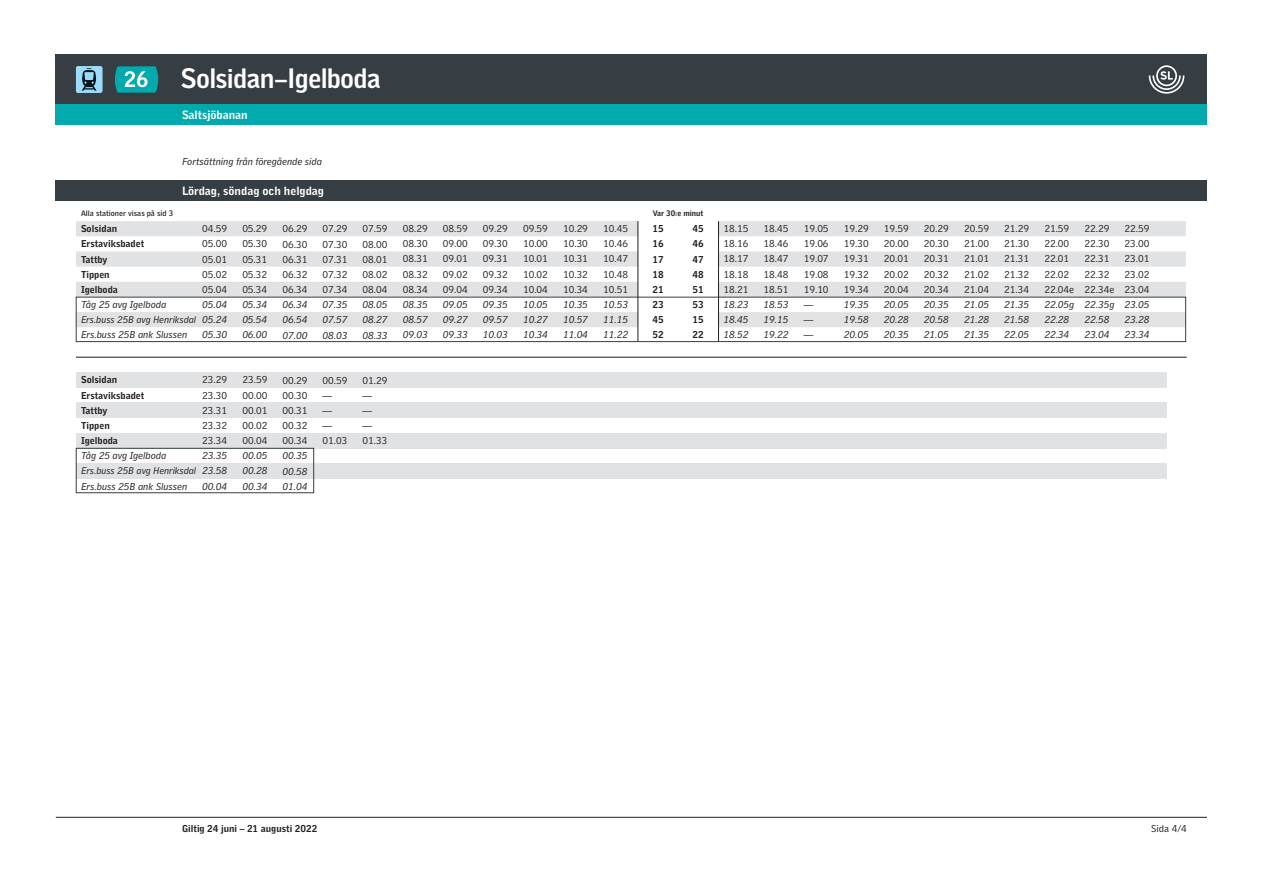
<style>
.page{position:relative;width:1263px;height:893px;background:#fff}
.page>*{position:absolute;margin:0;border:0;box-sizing:border-box;transform-origin:0 0}
.t1{font:700 26.7px "SL Gothic Display";letter-spacing:-.005em;color:#fff}
.t2{font:700 12.15px "SL Gothic Timetable 2";color:#fff}
.t3{font:10.05px/15.1px "SL Gothic Timetable 2";color:#231f20;text-align:justify}
.t4{font:italic 10.05px/15.1px "SL Gothic Timetable 2";color:#231f20;text-align:justify}
.t5{font:700 10.05px/15.1px "SL Gothic Timetable 2";color:#231f20;text-align:justify}
.t6{font:italic 9.9px "SL Gothic Timetable 2";color:#231f20}
.t7{font:500 8.1px "SL Gothic Timetable 2";color:#231f20}
.t8{font:700 8.1px "SL Gothic Timetable 2";color:#231f20}
</style>
<div class="page">
<hr style="left:56px;top:817px;width:1151px;height:1px;background:#231f20">
<div style="left:56px;top:54px;width:1151px;height:51px;background:#363e43"></div>
<div style="left:56px;top:105px;width:1151px;height:20px;background:#00aaad"></div>
<svg style="left:1149px;top:65px;width:35px;height:29px"></svg>
<div style="left:76px;top:66px;width:26px;height:27px;background:#9cdcf8;border-radius:2px"></div>
<svg style="left:81px;top:68px;width:16px;height:23px"></svg>
<div style="left:56px;top:181px;width:1151px;height:20px;background:#363e43"></div>
<svg style="left:115px;top:66px;width:43px;height:27px"></svg>
<hr style="left:76px;top:357px;width:1111px;height:1px;background:#231f20">
<svg style="left:78px;top:312px;width:1106px;height:15px;background:#e3e4e6"></svg>
<svg style="left:76px;top:221px;width:1110px;height:15px;background:#e3e4e6"></svg>
<svg style="left:76px;top:251px;width:1110px;height:15px;background:#e4e4e6"></svg>
<svg style="left:76px;top:282px;width:1110px;height:15px;background:#dfe0e2"></svg>
<div style="left:76px;top:297px;width:1110px;height:45px;border:1px solid #363e43"></div>
<div style="left:76px;top:463px;width:1091px;height:15px;background:#e1e2e4"></div>
<div style="left:76px;top:372px;width:1091px;height:15px;background:#e1e2e4"></div>
<div style="left:76px;top:402px;width:1091px;height:16px;background:#e1e2e4"></div>
<div style="left:76px;top:433px;width:1091px;height:15px;background:#e1e2e4"></div>
<div style="left:76px;top:448px;width:238px;height:45px;border:1px solid #363e43"></div>
<hr style="left:638px;top:221px;width:1px;height:120px;background:#231f20">
<hr style="left:718px;top:221px;width:1px;height:120px;background:#231f20">
<h1 class="t1" style="left:181px;top:67px;width:201px">Solsidan–Igelboda</h1>
<p class="t2" style="left:182px;top:111px;width:52px">Trafikslag</p>
<p class="t2" style="left:168px;top:111px;width:81px">BussSaltsjöbanan</p>
<p class="t4" style="left:182px;top:155px;width:141px">Fortsättning från föregående sida</p>
<p class="t2" style="left:182px;top:187px;width:144px">Lördag, söndag och helgdag</p>
<p class="t7" style="left:81px;top:208px;width:94px">Alla stationer visas på sid 3</p>
<p class="t3" style="left:202px;top:222px;width:26px">04.59<br>05.00<br>05.01<br>05.02<br>05.04</p>
<p class="t5" style="left:81px;top:222px;width:65px;text-align:left">Solsidan<br>Erstaviksbadet<br>Tattby<br>Tippen<br>Igelboda</p>
<p class="t4" style="left:81px;top:298px;width:87px">Tåg 25 avg Igelboda</p>
<p class="t6" style="left:81px;top:316px;width:117px">Ers.buss 25B avg Henriksdal</p>
<p class="t4" style="left:81px;top:328px;width:108px">Ers.buss 25B ank Slussen</p>
<p class="t4" style="left:202px;top:298px;width:26px">05.04<br>05.24<br>05.30</p>
<p class="t3" style="left:202px;top:373px;width:26px">23.29<br>23.30<br>23.31<br>23.32<br>23.34</p>
<p class="t5" style="left:81px;top:373px;width:65px;text-align:left">Solsidan<br>Erstaviksbadet<br>Tattby<br>Tippen<br>Igelboda</p>
<p class="t4" style="left:81px;top:449px;width:87px">Tåg 25 avg Igelboda</p>
<p class="t6" style="left:81px;top:467px;width:117px">Ers.buss 25B avg Henriksdal</p>
<p class="t4" style="left:81px;top:479px;width:108px">Ers.buss 25B ank Slussen</p>
<p class="t4" style="left:202px;top:449px;width:26px">23.35<br>23.58<br>00.04</p>
<p class="t3" style="left:242px;top:222px;width:26px">05.29<br>05.30<br>05.31<br>05.32<br>05.34</p>
<p class="t4" style="left:242px;top:298px;width:26px">05.34<br>05.54<br>06.00</p>
<p class="t3" style="left:242px;top:373px;width:26px">23.59<br>00.00<br>00.01<br>00.02<br>00.04</p>
<p class="t4" style="left:242px;top:449px;width:26px">00.05<br>00.28<br>00.34</p>
<p class="t3" style="left:283px;top:222px;width:26px">06.29<br>06.30<br>06.31<br>06.32<br>06.34</p>
<p class="t4" style="left:283px;top:298px;width:26px">06.34<br>06.54<br>07.00</p>
<p class="t3" style="left:323px;top:222px;width:26px">07.29<br>07.30<br>07.31<br>07.32<br>07.34</p>
<p class="t4" style="left:323px;top:298px;width:26px">07.35<br>07.57<br>08.03</p>
<p class="t3" style="left:363px;top:222px;width:26px">07.59<br>08.00<br>08.01<br>08.02<br>08.04</p>
<p class="t4" style="left:363px;top:298px;width:26px">08.05<br>08.27<br>08.33</p>
<p class="t3" style="left:283px;top:373px;width:26px">00.29<br>00.30<br>00.31<br>00.32<br>00.34</p>
<p class="t3" style="left:323px;top:373px;width:26px;text-align:left">00.59 —<br>—<br>—<br>01.03</p>
<p class="t3" style="left:363px;top:373px;width:26px;text-align:left">01.29 —<br>—<br>—<br>01.33</p>
<p class="t4" style="left:283px;top:449px;width:26px">00.35<br>00.58<br>01.04</p>
<p class="t3" style="left:403px;top:222px;width:26px">08.29<br>08.30<br>08.31<br>08.32<br>08.34</p>
<p class="t4" style="left:403px;top:297px;width:26px">08.35<br>08.57<br>09.03</p>
<p class="t3" style="left:443px;top:222px;width:26px">08.59<br>09.00<br>09.01<br>09.02<br>09.04</p>
<p class="t4" style="left:443px;top:297px;width:26px">09.05<br>09.27<br>09.33</p>
<p class="t3" style="left:483px;top:222px;width:26px">09.29<br>09.30<br>09.31<br>09.32<br>09.34</p>
<p class="t4" style="left:483px;top:297px;width:26px">09.35<br>09.57<br>10.03</p>
<p class="t3" style="left:523px;top:222px;width:26px">09.59<br>10.00<br>10.01<br>10.02<br>10.04</p>
<p class="t4" style="left:523px;top:297px;width:26px">10.05<br>10.27<br>10.34</p>
<p class="t3" style="left:563px;top:222px;width:26px">10.29<br>10.30<br>10.31<br>10.32<br>10.34</p>
<p class="t4" style="left:563px;top:297px;width:26px">10.35<br>10.57<br>11.04</p>
<p class="t3" style="left:603px;top:222px;width:26px">10.45<br>10.46<br>10.47<br>10.48<br>10.51</p>
<p class="t4" style="left:603px;top:297px;width:26px">10.53<br>11.15<br>11.22</p>
<p class="t8" style="left:653px;top:211px;width:52px">Var 30:e minut</p>
<p class="t5" style="left:652px;top:222px;width:13px">15<br>16<br>17<br>18<br>21</p>
<p class="t5" style="left:692px;top:222px;width:13px">45<br>46<br>47<br>48<br>51</p>
<p class="t5" style="left:652px;top:298px;width:13px">23<br>45<br>52</p>
<p class="t5" style="left:693px;top:298px;width:13px">53<br>15<br>22</p>
<p class="t3" style="left:723px;top:222px;width:26px">18.15<br>18.16<br>18.17<br>18.18<br>18.21</p>
<p class="t4" style="left:723px;top:297px;width:26px">18.23<br>18.45<br>18.52</p>
<p class="t3" style="left:764px;top:222px;width:26px">18.45<br>18.46<br>18.47<br>18.48<br>18.51</p>
<p class="t4" style="left:764px;top:297px;width:26px">18.53<br>19.15<br>19.22</p>
<p class="t3" style="left:804px;top:222px;width:26px">19.05<br>19.06<br>19.07<br>19.08<br>19.10</p>
<p class="t3" style="left:804px;top:298px;width:11px">— — —</p>
<p class="t3" style="left:844px;top:222px;width:26px">19.29<br>19.30<br>19.31<br>19.32<br>19.34</p>
<p class="t4" style="left:844px;top:297px;width:26px">19.35<br>19.58<br>20.05</p>
<p class="t3" style="left:884px;top:222px;width:26px">19.59<br>20.00<br>20.01<br>20.02<br>20.04</p>
<p class="t4" style="left:884px;top:297px;width:26px">20.05<br>20.28<br>20.35</p>
<p class="t3" style="left:924px;top:222px;width:26px">20.29<br>20.30<br>20.31<br>20.32<br>20.34</p>
<p class="t4" style="left:924px;top:297px;width:26px">20.35<br>20.58<br>21.05</p>
<p class="t3" style="left:964px;top:222px;width:26px">20.59<br>21.00<br>21.01<br>21.02<br>21.04</p>
<p class="t4" style="left:964px;top:297px;width:26px">21.05<br>21.28<br>21.35</p>
<p class="t3" style="left:1004px;top:222px;width:26px">21.29<br>21.30<br>21.31<br>21.32<br>21.34</p>
<p class="t4" style="left:1004px;top:297px;width:26px">21.35<br>21.58<br>22.05</p>
<p class="t3" style="left:1044px;top:222px;width:31px;text-align:left">21.59<br>22.00<br>22.01<br>22.02<br>22.04e</p>
<p class="t4" style="left:1044px;top:297px;width:32px;text-align:left">22.05g<br>22.28<br>22.34</p>
<p class="t3" style="left:1084px;top:222px;width:31px;text-align:left">22.29<br>22.30<br>22.31<br>22.32<br>22.34e</p>
<p class="t4" style="left:1084px;top:297px;width:32px;text-align:left">22.35g<br>22.58<br>23.04</p>
<p class="t3" style="left:1125px;top:222px;width:26px">22.59<br>23.00<br>23.01<br>23.02<br>23.04</p>
<p class="t4" style="left:1125px;top:297px;width:26px">23.05<br>23.28<br>23.34</p>
<p class="t5" style="left:182px;top:822px;width:137px">Giltig 24 juni – 21 augusti 2022</p>
<p class="t3" style="left:1151px;top:822px;width:37px">Sida 4/4</p>
</div>
